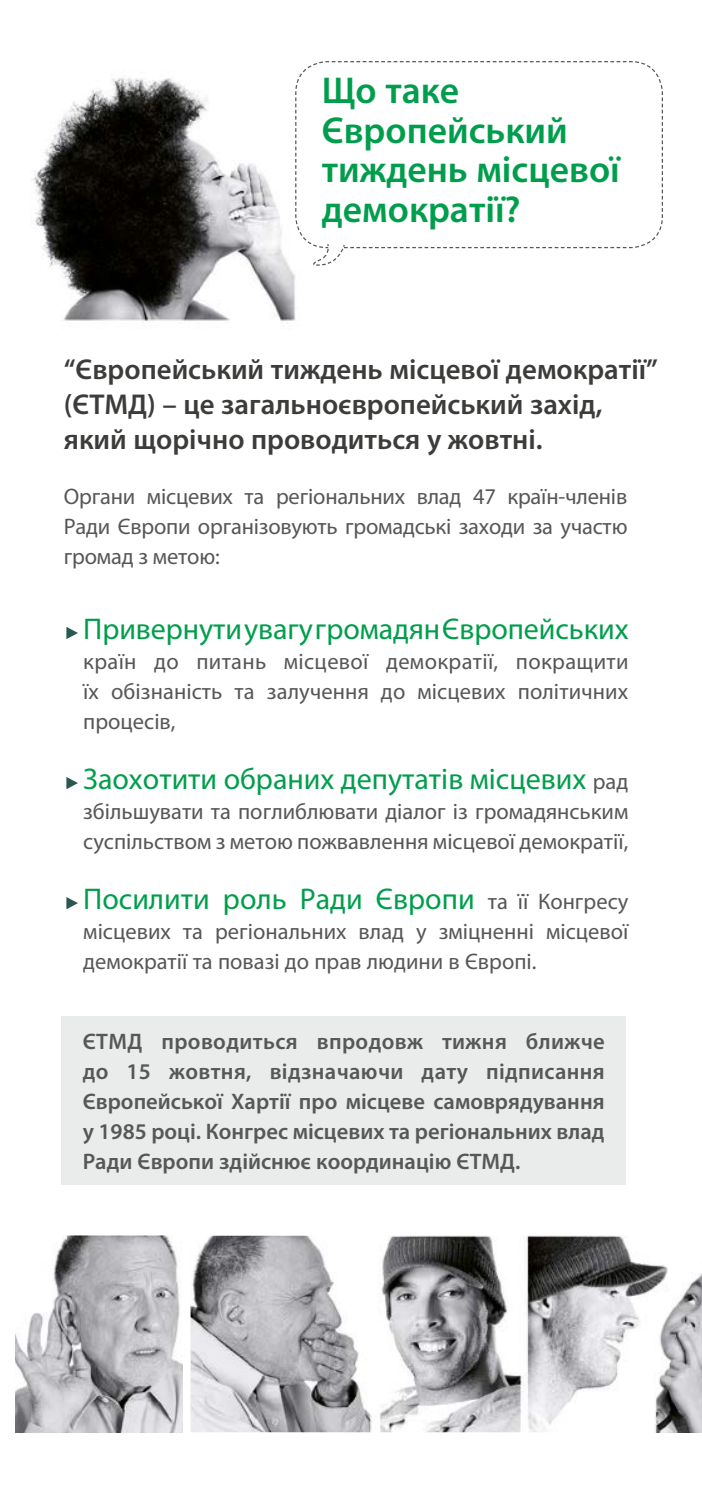
<style>
.page{position:relative;width:702px;height:1489px;background:#fff}
.page>*{position:absolute;margin:0;border:0;box-sizing:border-box;transform-origin:0 0}
.t1{font:600 37.5px/39.8px "Myriad Pro";color:#009e4c}
.t2{font:30px "Myriad Pro";color:#009e4c}
.t3{font:600 28.75px/35px "Myriad Pro";color:#3c3c3b}
.t4{font:22.5px/30px "Myriad Pro";color:#575756;text-align:justify}
.t5{font:600 22.5px/30px "Myriad Pro";color:#575756;text-align:justify}
.s1{font-size:22.5px;color:#575756}
</style>
<div class="page">
<img style="left:677px;top:1273px;width:25px;height:158px">
<img style="left:31px;top:78px;width:265px;height:245px">
<img style="left:15px;top:1235px;width:167px;height:196px">
<img style="left:190px;top:1235px;width:487px;height:196px">
<svg style="left:294px;top:61px;width:369px;height:188px"></svg>
<svg style="left:66px;top:627px;width:12px;height:12px"></svg>
<svg style="left:66px;top:777px;width:12px;height:12px"></svg>
<svg style="left:66px;top:897px;width:12px;height:12px"></svg>
<svg style="left:295px;top:219px;width:332px;height:47px"></svg>
<div style="left:61px;top:1016px;width:565px;height:168px;background:#eaebeb"></div>
<h1 class="t1" style="left:322px;top:70px;width:299px">Що таке<br>Європейський тиждень місцевої демократії?</h1>
<p class="t3" style="left:64px;top:351px;width:595px">“Європейський тиждень місцевої демократії” (ЄТМД) – це загальноєвропейський захід, який щорічно проводиться у жовтні.</p>
<p class="t4" style="left:64px;top:480px;width:565px">Органи місцевих та регіональних влад 47 країн-членів Ради Європи організовують громадські заходи за участю громад з метою:</p>
<h2 class="t2" style="left:83px;top:610px;width:546px">Привернути увагу громадян Європейських</h2>
<p class="t4" style="left:83px;top:646px;width:547px">країн до питань місцевої демократії, покращити їх обізнаність та залучення до місцевих політичних процесів,</p>
<h2 class="t2" style="left:83px;top:760px;width:546px">Заохотити обраних депутатів місцевих <span class="s1">рад</span></h2>
<p class="t4" style="left:83px;top:796px;width:546px">збільшувати та поглиблювати діалог із громадянським суспільством з метою пожвавлення місцевої демократії,</p>
<h2 class="t2" style="left:83px;top:880px;width:546px">Посилити роль Ради Європи <span class="s1">та її Конгресу</span></h2>
<p class="t4" style="left:83px;top:916px;width:546px">місцевих та регіональних влад у зміцненні місцевої демократії та повазі до прав людини в Європі.</p>
<p class="t5" style="left:83px;top:1025px;width:523px">ЄТМД проводиться впродовж тижня ближче до 15 жовтня, відзначаючи дату підписання Європейської Хартії про місцеве самоврядування у 1985 році. Конгрес місцевих та регіональних влад Ради Європи здійснює координацію ЄТМД.</p>
</div>
